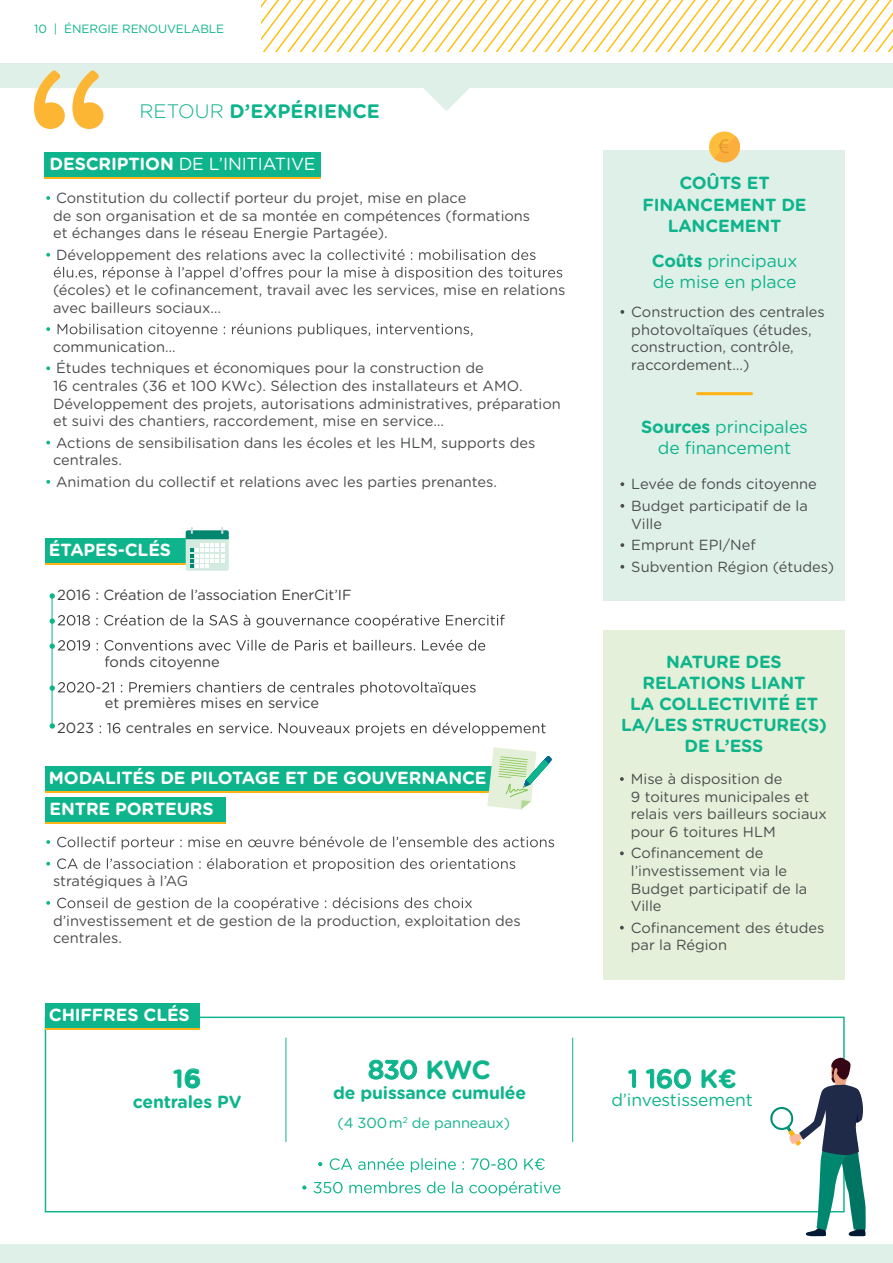
<style>
.page{position:relative;width:893px;height:1263px;background:#fff}
.page>*{position:absolute;margin:0;border:0;box-sizing:border-box;transform-origin:0 0}
.t1{font:500 26.25px "Gotham Rounded";letter-spacing:-.02em;color:#0eb48b}
.t2{font:700 26.25px "Gotham Rounded";color:#0eb48b}
.t3{font:700 19.5px "Gotham Rounded";color:#0eb48b}
.t4{font:700 17.55px/21px "Gotham Rounded";letter-spacing:-.01em;color:#0eb48b;text-align:center}
.t5{font:17.55px/21px "Gotham Rounded";letter-spacing:-.01em;color:#0eb48b}
.t6{font:700 17.55px/30.6px "Gotham Rounded";letter-spacing:-.01em;color:#fff}
.t7{font:17.55px "Gotham Rounded";letter-spacing:-.01em;color:#fff}
.t8{font:14.55px/17.5px "Gotham Rounded";color:#4b4c4d}
.t9{font:14.55px "Gotham Rounded";color:#3e3e3f}
.t10{font:14.55px "Gotham Rounded";letter-spacing:-.01em;color:#0eb48b}
.t11{font:12px "Gotham Rounded";letter-spacing:-.01em;color:#0eb48b}
.s1{font-weight:300}
.s2{font-weight:700}
</style>
<div class="page">
<div style="left:0;top:1244px;width:893px;height:19px;background:#dff0e9"></div>
<svg style="left:262px;top:0;width:631px;height:51px"></svg>
<div style="left:603px;top:150px;width:242px;height:451px;background:#dff0e9"></div>
<div style="left:603px;top:630px;width:242px;height:350px;background:#e4f0d9"></div>
<div style="left:45px;top:154px;width:276px;height:25px;background:#fbb316"></div>
<div style="left:45px;top:152px;width:276px;height:25px;background:#0eb48b"></div>
<svg style="left:46px;top:196px;width:4px;height:4px"></svg>
<svg style="left:46px;top:253px;width:4px;height:4px"></svg>
<svg style="left:336px;top:249px;width:199px;height:11px"></svg>
<svg style="left:54px;top:267px;width:508px;height:13px"></svg>
<svg style="left:46px;top:327px;width:4px;height:4px"></svg>
<svg style="left:58px;top:323px;width:414px;height:14px"></svg>
<svg style="left:46px;top:366px;width:4px;height:4px"></svg>
<svg style="left:53px;top:381px;width:14px;height:10px"></svg>
<svg style="left:46px;top:441px;width:4px;height:3px"></svg>
<svg style="left:46px;top:480px;width:4px;height:4px"></svg>
<svg style="left:620px;top:310px;width:4px;height:4px"></svg>
<svg style="left:620px;top:482px;width:4px;height:4px"></svg>
<svg style="left:620px;top:504px;width:4px;height:4px"></svg>
<svg style="left:620px;top:543px;width:4px;height:4px"></svg>
<svg style="left:620px;top:565px;width:4px;height:4px"></svg>
<svg style="left:620px;top:777px;width:4px;height:4px"></svg>
<svg style="left:620px;top:851px;width:4px;height:4px"></svg>
<svg style="left:620px;top:926px;width:4px;height:3px"></svg>
<hr style="left:697px;top:392px;width:54px;height:3px;background:#fbb316">
<div style="left:709px;top:131px;width:31px;height:31px;background:#febd3b;border-radius:50%"></div>
<svg style="left:714px;top:136px;width:26px;height:27px"></svg>
<svg style="left:50px;top:593px;width:5px;height:6px"></svg>
<svg style="left:50px;top:615px;width:455px;height:13px"></svg>
<svg style="left:50px;top:640px;width:435px;height:11px"></svg>
<svg style="left:50px;top:682px;width:426px;height:13px"></svg>
<hr style="left:52px;top:595px;width:1px;height:131px;background:#0eb48b">
<svg style="left:45px;top:562px;width:141px;height:3px"></svg>
<div style="left:45px;top:538px;width:155px;height:24px;background:#0eb48b"></div>
<div style="left:186px;top:535px;width:43px;height:36px;background:#d3ebe0;border-radius:2px"></div>
<svg style="left:186px;top:527px;width:43px;height:40px"></svg>
<div style="left:45px;top:768px;width:450px;height:25px;background:#fbb316"></div>
<div style="left:45px;top:799px;width:180px;height:25px;background:linear-gradient(to right,#0eb48b,#0eb48b)"></div>
<div style="left:45px;top:766px;width:450px;height:25px;background:#0eb48b"></div>
<div style="left:45px;top:797px;width:180px;height:24px;background:#0eb48b"></div>
<svg style="left:46px;top:840px;width:4px;height:4px"></svg>
<svg style="left:57px;top:836px;width:497px;height:13px"></svg>
<svg style="left:46px;top:862px;width:4px;height:3px"></svg>
<svg style="left:57px;top:858px;width:458px;height:13px"></svg>
<svg style="left:46px;top:901px;width:4px;height:4px"></svg>
<svg style="left:57px;top:897px;width:415px;height:13px"></svg>
<svg style="left:487px;top:747px;width:65px;height:62px"></svg>
<svg style="left:318px;top:1158px;width:227px;height:14px"></svg>
<svg style="left:302px;top:1181px;width:258px;height:15px"></svg>
<svg style="left:184px;top:1068px;width:16px;height:21px"></svg>
<hr style="left:286px;top:1038px;width:1px;height:104px;background:#0eb48b">
<hr style="left:572px;top:1038px;width:1px;height:104px;background:#0eb48b">
<div style="left:45px;top:1016px;width:800px;height:196px;border:1px solid #0eb48b"></div>
<div style="left:45px;top:1005px;width:155px;height:25px;background:#fbb316"></div>
<div style="left:45px;top:1003px;width:155px;height:25px;background:#0eb48b"></div>
<svg style="left:769px;top:1057px;width:97px;height:179px"></svg>
<svg style="left:628px;top:1069px;width:8px;height:19px"></svg>
<svg style="left:646px;top:1068px;width:45px;height:21px"></svg>
<svg style="left:50px;top:723px;width:5px;height:6px"></svg>
<svg style="left:107px;top:723px;width:13px;height:10px"></svg>
<svg style="left:197px;top:722px;width:349px;height:14px"></svg>
<svg style="left:368px;top:1059px;width:49px;height:21px"></svg>
<div style="left:0;top:63px;width:893px;height:24px;background:#dff0e9"></div>
<svg style="left:34px;top:70px;width:69px;height:59px"></svg>
<svg style="left:422px;top:87px;width:48px;height:24px"></svg>
<p class="t11" style="left:34px;top:21px;width:192px">10 | ÉNERGIE RENOUVELABLE</p>
<p class="t3" style="left:140px;top:97px;width:242px"><span class="s1">RETOUR</span> D’EXPÉRIENCE</p>
<p class="t7" style="left:50px;top:152px;width:268px"><span class="s2">DESCRIPTION</span> DE L’INITIATIVE</p>
<p class="t8" style="left:53px;top:189px;width:479px">Constitution du collectif porteur du projet, mise en place<br>de son organisation et de sa montée en compétences (formations et échanges dans le réseau Energie Partagée).</p>
<p class="t8" style="left:56px;top:245px;width:280px">Développement des relations avec la c</p>
<p class="t8" style="left:53px;top:280px;width:514px">(écoles) et le cofinancement, travail avec les services, mise en relations avec bailleurs sociaux…</p>
<p class="t8" style="left:53px;top:335px;width:432px;line-height:21.8px">communication…<br>Études techniques et économiques pour la construction de</p>
<p class="t8" style="left:53px;top:376px;width:509px;text-indent:19px">centrales (36 et 100 KWc). Sélection des installateurs et AMO.<br>Développement des projets, autorisations administratives, préparation et suivi des chantiers, raccordement, mise en service…</p>
<p class="t8" style="left:53px;top:433px;width:484px">Actions de sensibilisation dans les écoles et les HLM, supports des centrales.</p>
<p class="t8" style="left:56px;top:472px;width:443px">Animation du collectif et relations avec les parties prenantes.</p>
<p class="t6" style="left:49px;top:534px;width:124px">ÉTAPES-CLÉS</p>
<p class="t9" style="left:57px;top:585px;width:296px">2016 : Création de l’association EnerCit’IF</p>
<p class="t9" style="left:104px;top:652px;width:117px">fonds citoyenne</p>
<p class="t9" style="left:105px;top:693px;width:216px">et premières mises en service</p>
<p class="t9" style="left:57px;top:718px;width:38px">2023</p>
<p class="t9" style="left:126px;top:718px;width:68px">centrales</p>
<p class="t6" style="left:49px;top:762px;width:439px">MODALITÉS DE PILOTAGE ET DE GOUVERNANCE<br>ENTRE PORTEURS</p>
<p class="t8" style="left:53px;top:872px;width:137px">stratégiques à l’AG</p>
<p class="t8" style="left:53px;top:911px;width:469px">d’investissement et de gestion de la production, exploitation des centrales.</p>
<p class="t6" style="left:49px;top:999px;width:142px">CHIFFRES CLÉS</p>
<p class="t2" style="left:173px;top:1059px;width:30px">16</p>
<p class="t4" style="left:133px;top:1091px;width:110px">centrales PV</p>
<p class="t1" style="left:368px;top:1051px;width:125px">830 <span class="s2">KWC</span></p>
<p class="t4" style="left:333px;top:1082px;width:195px">de puissance cumulée</p>
<p class="t10" style="left:337px;top:1113px;width:174px">(4 300m<sup>2</sup> de panneaux)</p>
<p class="t4" style="left:642px;top:172px;width:166px">COÛTS ET<br>FINANCEMENT DE<br>LANCEMENT</p>
<p class="t5" style="left:652px;top:249px;width:147px"><span class="s2">Coûts</span> principaux de mise en place</p>
<p class="t8" style="left:631px;top:302px;width:195px">Construction des centrales photovoltaïques (études, construction, contrôle, raccordement…)</p>
<p class="t5" style="left:641px;top:415px;width:168px;text-align:center"><span class="s2">Sources</span> principales de financement</p>
<p class="t8" style="left:631px;top:473px;width:187px;line-height:21.8px">Levée de fonds citoyenne<br>Budget participatif de la</p>
<p class="t8" style="left:631px;top:512px;width:204px;line-height:21.8px">Ville<br>Emprunt EPI/Nef<br>Subvention Région (études)</p>
<p class="t4" style="left:621px;top:650px;width:207px">NATURE DES<br>RELATIONS LIANT<br>LA COLLECTIVITÉ ET<br>LA/LES STRUCTURE(S)<br>DE L’ESS</p>
<p class="t8" style="left:631px;top:770px;width:198px">Mise à disposition de<br>9 toitures municipales et relais vers bailleurs sociaux pour 6 toitures HLM</p>
<p class="t8" style="left:631px;top:844px;width:178px">Cofinancement de l’investissement via le<br>Budget participatif de la<br>Ville</p>
<p class="t8" style="left:631px;top:918px;width:195px">Cofinancement des études par la Région</p>
<p class="t1" style="left:646px;top:1060px;width:93px">160 <span class="s2">K€</span></p>
<p class="t5" style="left:611px;top:1089px;width:143px">d’investissement</p>
</div>
